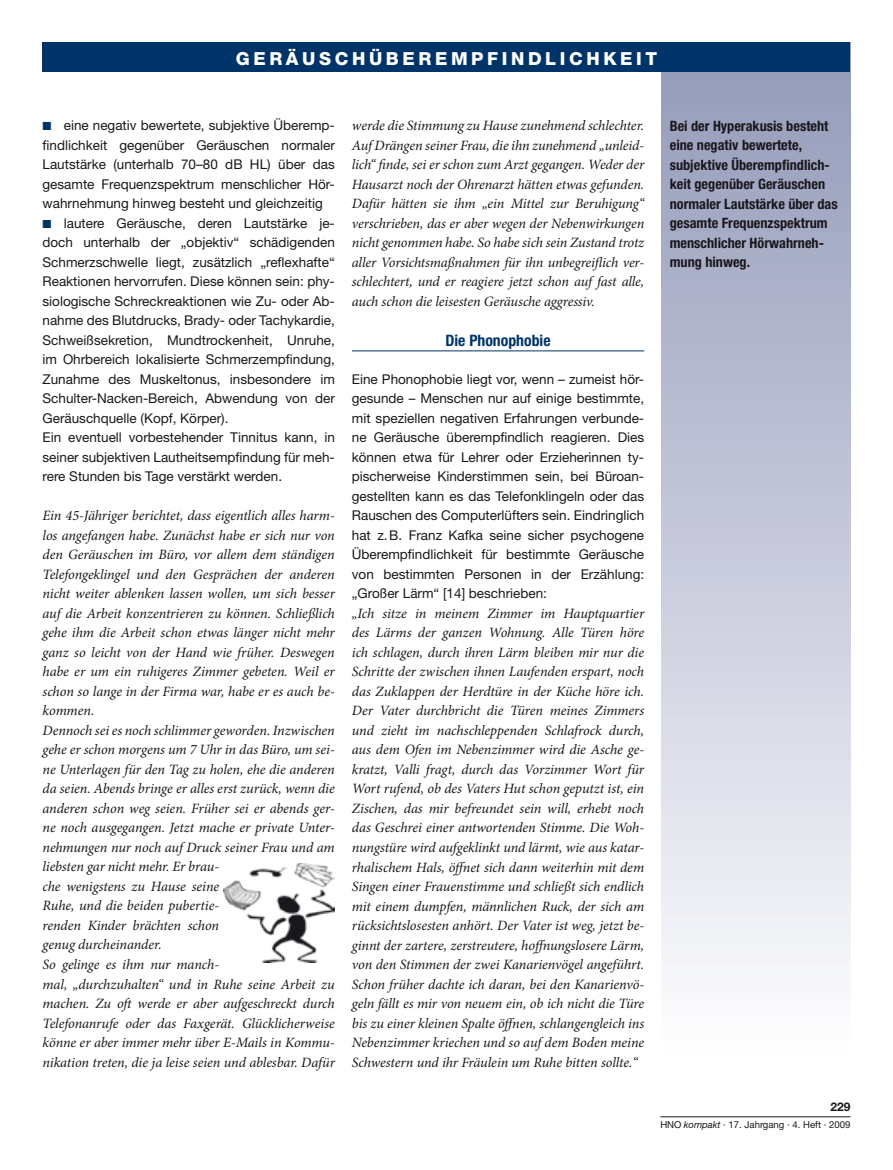
<style>
.page{position:relative;width:893px;height:1170px;background:#fff}
.page>*{position:absolute;margin:0;border:0;box-sizing:border-box;transform-origin:0 0}
.t1{font:800 18px "Helvetica Neue";letter-spacing:.2em;color:#fff}
.t2{font:700 condensed 15.75px "Helvetica Neue";color:#003367}
.t3{font:italic 14.25px/19.5px "Minion Pro";letter-spacing:-.005em;color:#1a171c;text-align:justify}
.t4{font:700 condensed 14.25px/19.5px "Helvetica Neue";color:#1a171c}
.t5{font:13.5px/19.5px "Helvetica Neue";color:#1a171c}
.t6{font:700 12px "Helvetica Neue";color:#1a171c}
.t7{font:9.6px "Helvetica Neue";color:#1a171c}
.s1{font-family:"European Pi Three";color:#003367}
.s2{font-style:italic}
</style>
<div class="page">
<div style="left:661px;top:43px;width:189px;height:1024px;background:linear-gradient(to bottom,#9299b8,#fffeff)"></div>
<div style="left:43px;top:43px;width:807px;height:29px;background:#003367"></div>
<hr style="left:660px;top:1116px;width:190px;height:1px;background:#1a171c">
<hr style="left:352px;top:350px;width:292px;height:1px;background:#003367">
<img style="left:223px;top:863px;width:112px;height:99px">
<p class="t1" style="left:236px;top:48px;width:17px">GER</p>
<p class="t1" style="left:286px;top:48px;width:117px">ÄU SCHÜBEREM</p>
<p class="t1" style="left:471px;top:48px;width:31px">PFINDLIC</p>
<p class="t1" style="left:586px;top:48px;width:47px">HKEIT</p>
<p class="t5" style="left:43px;top:115px;width:294px"><span class="s1">K</span> eine negativ bewertete, subjektive Überemp&shy;findlichkeit gegenüber Geräuschen normaler Lautstärke (unterhalb 70–80 dB HL) über das gesamte Frequenzspektrum menschlicher Hör&shy;wahrnehmung hinweg besteht und gleichzeitig <span class="s1">K</span> lautere Geräusche, deren Lautstärke je&shy;doch unterhalb der „objektiv“ schädigenden Schmerzschwelle liegt, zusätzlich „reflexhafte“ Reaktionen hervorrufen. Diese können sein: phy&shy;siologische Schreckreaktionen wie Zu- oder Ab&shy;nahme des Blutdrucks, Brady- oder Tachykardie, Schweißsekretion, Mundtrockenheit, Unruhe, im Ohrbereich lokalisierte Schmerzempfindung, Zunahme des Muskeltonus, insbesondere im Schulter-Nacken-Bereich, Abwendung von der Geräuschquelle (Kopf, Körper).<br>Ein eventuell vorbestehender Tinnitus kann, in seiner subjektiven Lautheitsempfindung für meh&shy;rere Stunden bis Tage verstärkt werden.</p>
<p class="t3" style="left:43px;top:506px;width:294px;text-align:left">Ein 45-Jähriger berichtet, dass eigentlich alles harm&shy;los angefangen habe. Zunächst habe er sich nur von den Geräuschen im Büro, vor allem dem ständigen Telefongeklingel und den Gesprächen der anderen nicht weiter ablenken lassen wollen, um sich besser auf die Arbeit konzentrieren zu können. Schließlich gehe ihm die Arbeit schon etwas länger nicht mehr ganz so leicht von der Hand wie früher. Deswegen habe er um ein ruhigeres Zimmer gebeten. Weil er schon so lange in der Firma war, habe er es auch be&shy;kommen.<br>Dennoch sei es noch schlimmer geworden. Inzwischen gehe er schon morgens um 7 Uhr in das Büro, um sei&shy;ne Unterlagen für den Tag zu holen, ehe die anderen da seien. Abends bringe er alles erst zurück, wenn die anderen schon weg seien. Früher sei er abends ger&shy;ne noch ausgegangen. Jetzt mache er private Unter&shy;nehmungen nur noch auf Druck seiner Frau und am liebsten gar nicht mehr. Er brau-<br>che wenigstens zu Hause seine<br>Ruhe, und die beiden pubertie-<br>renden Kinder brächten schon<br>genug durcheinander.<br>So gelinge es ihm nur manch-<br>mal, „durchzuhalten“ und in Ruhe seine Arbeit zu machen. Zu oft werde er aber aufgeschreckt durch Telefonanrufe oder das Faxgerät. Glücklicherweise könne er aber immer mehr über E-Mails in Kommu&shy;nikation treten, die ja leise seien und ablesbar. Dafür</p>
<p class="t3" style="left:352px;top:116px;width:294px">werde die Stimmung zu Hause zunehmend schlechter.<br>Auf Drängen seiner Frau, die ihn zunehmend „unleid&shy;lich“ finde, sei er schon zum Arzt gegangen. Weder der Hausarzt noch der Ohrenarzt hätten etwas gefunden.<br>Dafür hätten sie ihm „ein Mittel zur Beruhigung“ verschrieben, das er aber wegen der Nebenwirkungen nicht genommen habe. So habe sich sein Zustand trotz aller Vorsichtsmaßnahmen für ihn unbegreiflich ver&shy;schlechtert, und er reagiere jetzt schon auf fast alle, auch schon die leisesten Geräusche aggressiv.</p>
<p class="t2" style="left:445px;top:331px;width:107px">Die Phonophobie</p>
<p class="t5" style="left:352px;top:369px;width:294px;text-align:justify">Eine Phonophobie liegt vor, wenn – zumeist hör&shy;gesunde – Menschen nur auf einige bestimmte, mit speziellen negativen Erfahrungen verbunde&shy;ne Geräusche überempfindlich reagieren. Dies können etwa für Lehrer oder Erzieherinnen ty&shy;pischerweise Kinderstimmen sein, bei Büroan&shy;gestellten kann es das Telefonklingeln oder das Rauschen des Computerlüfters sein. Eindringlich hat z.B. Franz Kafka seine sicher psychogene Überempfindlichkeit für bestimmte Geräusche von bestimmten Personen in der Erzählung: „Großer Lärm“ [14] beschrieben:</p>
<p class="t3" style="left:352px;top:603px;width:294px">„Ich sitze in meinem Zimmer im Hauptquartier des Lärms der ganzen Wohnung. Alle Türen höre ich schlagen, durch ihren Lärm bleiben mir nur die Schritte der zwischen ihnen Laufenden erspart, noch das Zuklappen der Herdtüre in der Küche höre ich.<br>Der Vater durchbricht die Türen meines Zimmers und zieht im nachschleppenden Schlafrock durch, aus dem Ofen im Nebenzimmer wird die Asche ge&shy;kratzt, Valli fragt, durch das Vorzimmer Wort für Wort rufend, ob des Vaters Hut schon geputzt ist, ein Zischen, das mir befreundet sein will, erhebt noch das Geschrei einer antwortenden Stimme. Die Woh&shy;nungstüre wird aufgeklinkt und lärmt, wie aus katar&shy;rhalischem Hals, öffnet sich dann weiterhin mit dem Singen einer Frauenstimme und schließt sich endlich mit einem dumpfen, männlichen Ruck, der sich am rücksichtslosesten anhört. Der Vater ist weg, jetzt be&shy;ginnt der zartere, zerstreutere, hoffnungslosere Lärm, von den Stimmen der zwei Kanarienvögel angeführt.<br>Schon früher dachte ich daran, bei den Kanarienvö&shy;geln fällt es mir von neuem ein, ob ich nicht die Türe bis zu einer kleinen Spalte öffnen, schlangengleich ins Nebenzimmer kriechen und so auf dem Boden meine Schwestern und ihr Fräulein um Ruhe bitten sollte.“</p>
<p class="t4" style="left:670px;top:115px;width:169px">Bei der Hyperakusis besteht eine negativ bewertete, subjektive Überempfindlich&shy;keit gegenüber Geräuschen normaler Lautstärke über das gesamte Frequenzspektrum menschlicher Hörwahrneh&shy;mung hinweg.</p>
<p class="t6" style="left:830px;top:1099px;width:22px">229</p>
<p class="t7" style="left:660px;top:1118px;width:192px">HNO <span class="s2">kompakt</span> · 17. Jahrgang · 4. Heft · 2009</p>
</div>
